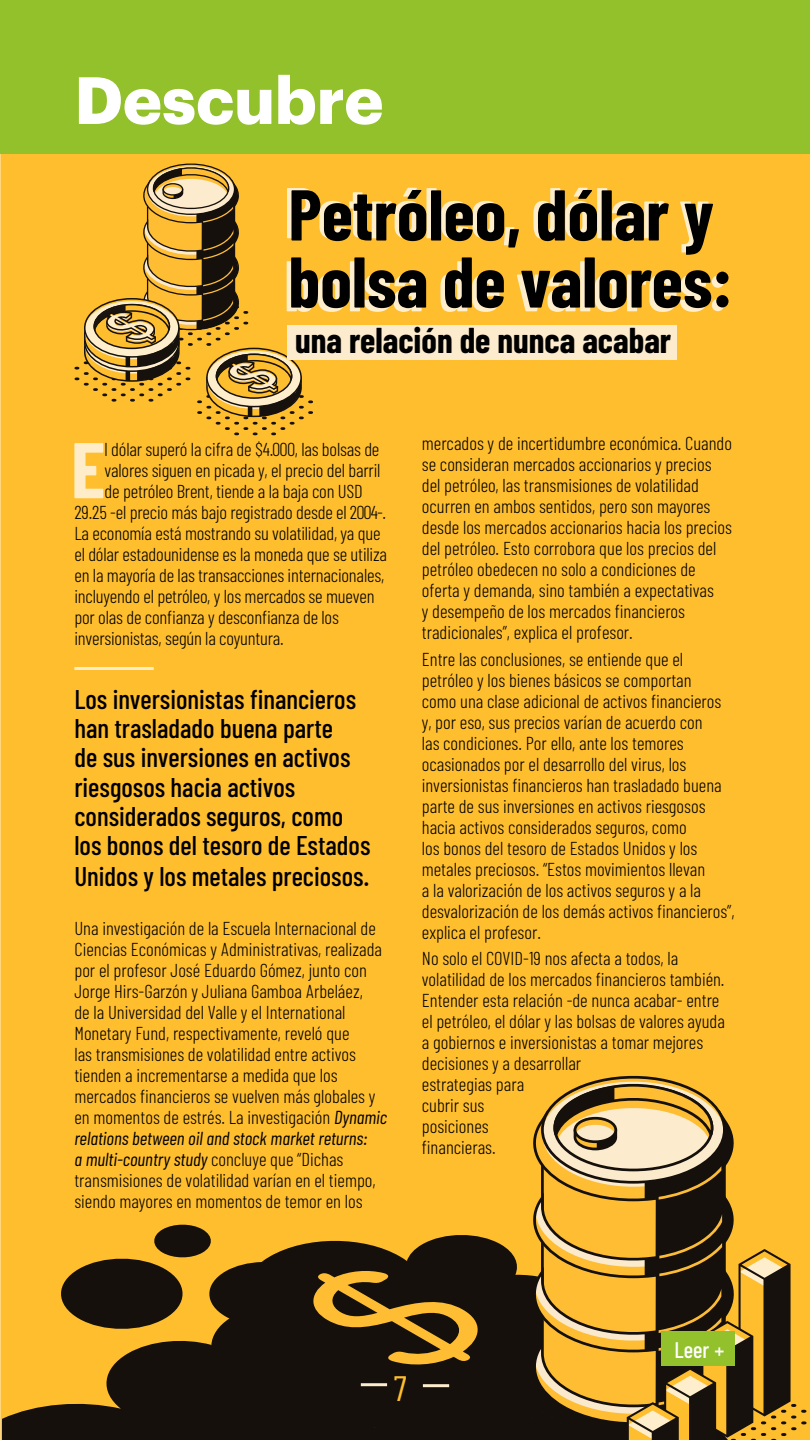
<style>
.page{position:relative;width:810px;height:1440px;background:#fff}
.page>*{position:absolute;margin:0;border:0;box-sizing:border-box;transform-origin:0 0}
.t1{font:700 78.75px "Barlow Condensed";color:#ffedca}
.t2{font:700 71.62px/67.1px "Barlow Condensed";color:#000}
.t3{font:700 65.25px "Graphik";color:#fff}
.t4{font:35.25px "Barlow Condensed";color:#ffbe2e}
.t5{font:700 35.03px "Barlow Condensed";color:#000}
.t6{font:500 27px/29.5px "Barlow Condensed";color:#000}
.t7{font:500 22.5px "Barlow Condensed";color:#fff}
.t8{font:300 18.75px/21px "Barlow Condensed";color:#000}
.s1{font-weight:400;font-style:italic}
</style>
<div class="page">
<div style="left:0;top:154px;width:810px;height:1286px;background:#ffbe2e"></div>
<svg style="left:2px;top:1232px;width:808px;height:208px;background:#554015"></svg>
<svg style="left:55px;top:1223px;width:159px;height:109px;background:#8f6b1d"></svg>
<svg style="left:308px;top:1269px;width:176px;height:98px;background:#5c4517"></svg>
<svg style="left:527px;top:1071px;width:280px;height:369px;background:#b18a38"></svg>
<svg style="left:74px;top:161px;width:239px;height:274px;background:#d7a538"></svg>
<div style="left:288px;top:325px;width:389px;height:35px;background:#fcebcc"></div>
<hr style="left:361px;top:1383px;width:26px;height:3px;background:#fcebcd">
<hr style="left:423px;top:1384px;width:26px;height:3px;background:#fcebcd">
<hr style="left:74px;top:667px;width:80px;height:3px;background:#ffedca">
<div style="left:661px;top:1331px;width:73px;height:35px;background:#92c12b"></div>
<div style="left:0;top:0;width:810px;height:154px;background:#92c12b"></div>
<h3 class="t3" style="left:74px;top:50px;width:311px">Descubre</h3>
<h2 class="t2" style="left:288px;top:179px;width:445px">Petróleo, dólar y bolsa de valores:</h2>
<h3 class="t5" style="left:295px;top:319px;width:378px">una relación de nunca acabar</h3>
<h1 class="t1" style="left:71px;top:421px;width:36px">E</h1>
<p class="t8" style="left:105px;top:439px;width:276px">l dólar superó la cifra de $4.000, las bolsas de</p>
<p class="t8" style="left:105px;top:460px;width:277px">valores siguen en picada y, el precio del barril</p>
<p class="t8" style="left:105px;top:481px;width:260px">de petróleo Brent, tiende a la baja con USD</p>
<p class="t8" style="left:74px;top:502px;width:313px">29.25 -el precio más bajo registrado desde el 2004-.</p>
<p class="t8" style="left:74px;top:523px;width:308px">La economía está mostrando su volatilidad, ya que</p>
<p class="t8" style="left:74px;top:544px;width:314px">el dólar estadounidense es la moneda que se utiliza</p>
<p class="t8" style="left:74px;top:565px;width:311px">en la mayoría de las transacciones internacionales,</p>
<p class="t8" style="left:74px;top:586px;width:302px">incluyendo el petróleo, y los mercados se mueven</p>
<p class="t8" style="left:74px;top:607px;width:266px">por olas de confianza y desconfianza de los</p>
<p class="t8" style="left:74px;top:628px;width:211px">inversionistas, según la coyuntura.</p>
<h3 class="t6" style="left:74px;top:684px;width:298px">Los inversionistas financieros han trasladado buena parte<br>de sus inversiones en activos riesgosos hacia activos considerados seguros, como los bonos del tesoro de Estados<br>Unidos y los metales preciosos.</h3>
<p class="t8" style="left:74px;top:917px;width:314px">Una investigación de la Escuela Internacional de Ciencias Económicas y Administrativas, realizada por el profesor José Eduardo Gómez, junto con Jorge Hirs-Garzón y Juliana Gamboa Arbeláez,<br>de la Universidad del Valle y el International Monetary Fund, respectivamente, reveló que<br>las transmisiones de volatilidad entre activos tienden a incrementarse a medida que los mercados financieros se vuelven más globales y en momentos de estrés. La investigación <span class="s1">Dynamic relations between oil and stock market returns:<br>a multi-country study</span> concluye que “Dichas transmisiones de volatilidad varían en el tiempo, siendo mayores en momentos de temor en los</p>
<p class="t8" style="left:422px;top:433px;width:312px">mercados y de incertidumbre económica. Cuando se consideran mercados accionarios y precios del petróleo, las transmisiones de volatilidad ocurren en ambos sentidos, pero son mayores desde los mercados accionarios hacia los precios del petróleo. Esto corrobora que los precios del petróleo obedecen no solo a condiciones de oferta y demanda, sino también a expectativas<br>y desempeño de los mercados financieros tradicionales”, explica el profesor.</p>
<p class="t8" style="left:422px;top:648px;width:314px">Entre las conclusiones, se entiende que el petróleo y los bienes básicos se comportan<br>como una clase adicional de activos financieros y, por eso, sus precios varían de acuerdo con<br>las condiciones. Por ello, ante los temores ocasionados por el desarrollo del virus, los inversionistas financieros han trasladado buena parte de sus inversiones en activos riesgosos hacia activos considerados seguros, como<br>los bonos del tesoro de Estados Unidos y los metales preciosos. “Estos movimientos llevan<br>a la valorización de los activos seguros y a la desvalorización de los demás activos financieros”, explica el profesor.</p>
<p class="t8" style="left:422px;top:947px;width:305px">No solo el COVID-19 nos afecta a todos, la volatilidad de los mercados financieros también.<br>Entender esta relación -de nunca acabar- entre el petróleo, el dólar y las bolsas de valores ayuda a gobiernos e inversionistas a tomar mejores decisiones y a desarrollar<br>estrategias para<br>cubrir sus<br>posiciones<br>financieras.</p>
<h3 class="t4" style="left:394px;top:1366px;width:14px">7</h3>
<p class="t7" style="left:675px;top:1336px;width:51px">Leer +</p>
</div>
